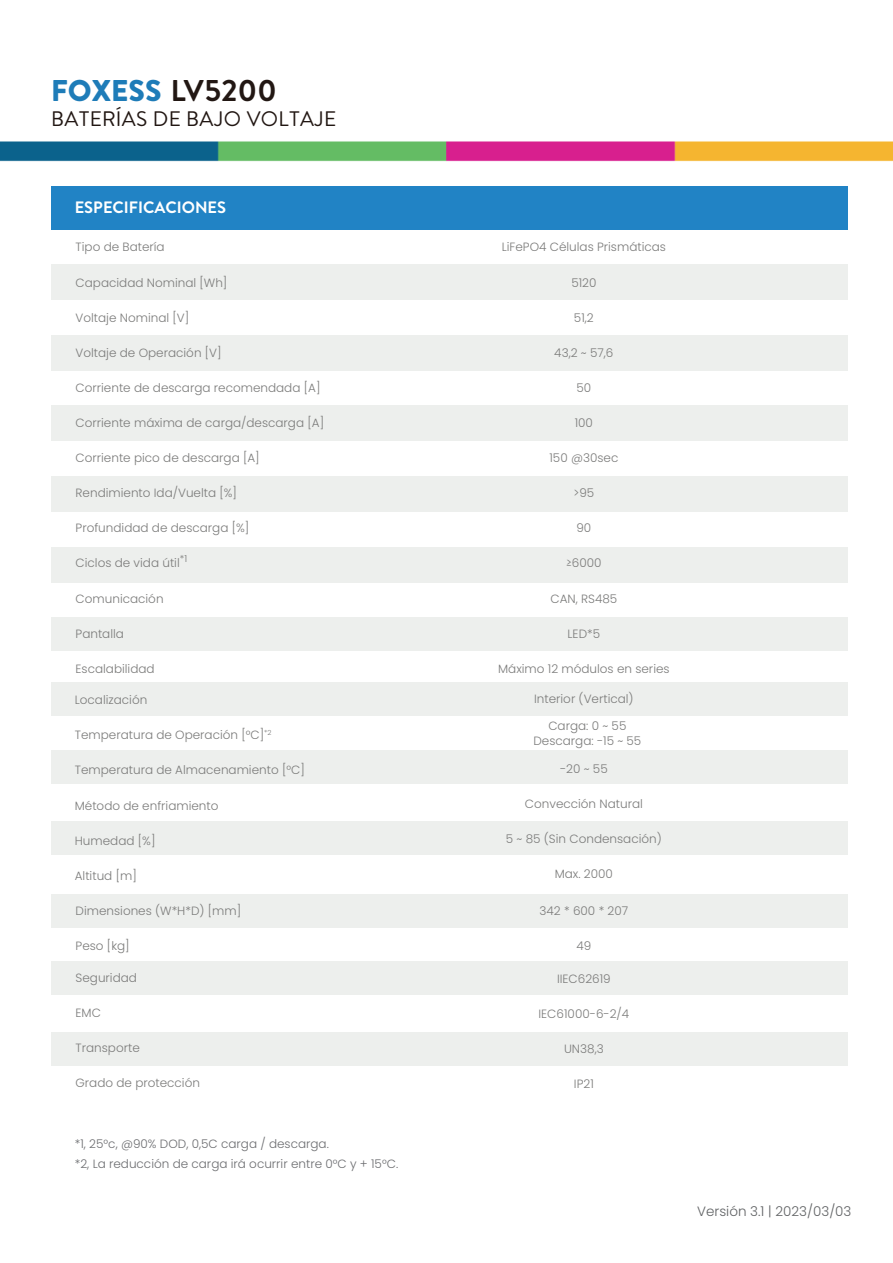
<style>
.page{position:relative;width:893px;height:1263px;background:#fff}
.page>*{position:absolute;margin:0;border:0;box-sizing:border-box;transform-origin:0 0}
.t1{font:900 30px "Brandon Text";color:#1e7cb8}
.t2{font:21px "Brandon Text";letter-spacing:.01em;color:#221713}
.t3{font:700 16.5px "Brandon Text";color:#fff}
.t4{font:300 13.5px "Poppins";color:#606264}
.t5{font:300 12px/15px "Poppins";color:#7b7b7a;text-align:center}
.t6{font:300 12px/19.5px "Poppins";color:#6c6d70}
.t7{font:300 9.6px "Poppins";color:#7b7b7a}
.s1{font-weight:700;color:#221713}
</style>
<div class="page">
<div style="left:52px;top:186px;width:796px;height:43px;background:#2183c5"></div>
<div style="left:52px;top:617px;width:796px;height:34px;background:#edefed"></div>
<div style="left:52px;top:683px;width:796px;height:33px;background:#edefed"></div>
<div style="left:52px;top:547px;width:796px;height:35px;background:#edefed"></div>
<div style="left:52px;top:476px;width:796px;height:35px;background:#edefed"></div>
<div style="left:52px;top:406px;width:796px;height:35px;background:#edefed"></div>
<div style="left:52px;top:335px;width:796px;height:35px;background:#edefed"></div>
<div style="left:52px;top:264px;width:796px;height:36px;background:#edefed"></div>
<div style="left:52px;top:751px;width:796px;height:33px;background:#edefed"></div>
<div style="left:52px;top:822px;width:796px;height:33px;background:#edefed"></div>
<div style="left:52px;top:894px;width:796px;height:34px;background:#edefed"></div>
<div style="left:52px;top:961px;width:796px;height:33px;background:#edefed"></div>
<div style="left:52px;top:1032px;width:796px;height:34px;background:#edefed"></div>
<img style="left:0;top:141px;width:893px;height:21px">
<h1 class="t1" style="left:51px;top:70px;width:227px">FOXESS <span class="s1">LV5200</span></h1>
<h2 class="t2" style="left:51px;top:105px;width:287px">BATERÍAS DE BAJO VOLTAJE</h2>
<h3 class="t3" style="left:75px;top:196px;width:153px">ESPECIFICACIONES</h3>
<p class="t5" style="left:76px;top:240px;width:91px">Tipo de Batería</p>
<p class="t5" style="left:76px;top:275px;width:153px">Capacidad Nominal [Wh]</p>
<p class="t5" style="left:76px;top:310px;width:115px">Voltaje Nominal [V]</p>
<p class="t5" style="left:76px;top:345px;width:148px">Voltaje de Operación [V]</p>
<p class="t5" style="left:76px;top:380px;width:246px">Corriente de descarga recomendada [A]</p>
<p class="t5" style="left:76px;top:415px;width:250px">Corriente máxima de carga/descarga [A]</p>
<p class="t5" style="left:76px;top:450px;width:186px">Corriente pico de descarga [A]</p>
<p class="t5" style="left:76px;top:486px;width:163px">Rendimiento Ida/Vuelta [%]</p>
<p class="t5" style="left:76px;top:521px;width:175px">Profundidad de descarga [%]</p>
<p class="t5" style="left:76px;top:556px;width:106px">Ciclos de vida útil</p>
<p class="t7" style="left:180px;top:553px;width:9px">*1</p>
<p class="t5" style="left:76px;top:591px;width:90px">Comunicación</p>
<p class="t5" style="left:76px;top:626px;width:50px">Pantalla</p>
<p class="t5" style="left:76px;top:661px;width:81px">Escalabilidad</p>
<p class="t5" style="left:75px;top:692px;width:74px">Localización</p>
<p class="t5" style="left:75px;top:728px;width:198px">Temperatura de Operación [°C]<sup>*2</sup></p>
<p class="t5" style="left:75px;top:763px;width:232px">Temperatura de Almacenamiento [°C]</p>
<p class="t5" style="left:75px;top:798px;width:145px">Método de enfriamiento</p>
<p class="t5" style="left:75px;top:833px;width:82px">Humedad [%]</p>
<p class="t5" style="left:75px;top:868px;width:63px">Altitud [m]</p>
<p class="t5" style="left:76px;top:903px;width:167px">Dimensiones (W*H*D) [mm]</p>
<p class="t5" style="left:76px;top:938px;width:56px">Peso [kg]</p>
<p class="t5" style="left:76px;top:970px;width:63px">Seguridad</p>
<p class="t5" style="left:76px;top:1005px;width:27px">EMC</p>
<p class="t5" style="left:76px;top:1040px;width:66px">Transporte</p>
<p class="t5" style="left:76px;top:1076px;width:126px">Grado de protección</p>
<p class="t6" style="left:75px;top:1134px;width:325px">*1, 25°c, @90% DOD, 0,5C carga / descarga.<br>*2, La reducción de carga irá ocurrir entre 0°C y + 15°C.</p>
<p class="t5" style="left:502px;top:240px;width:166px">LiFePO4 Células Prismáticas</p>
<p class="t5" style="left:571px;top:275px;width:27px">5120</p>
<p class="t5" style="left:574px;top:310px;width:21px">51,2</p>
<p class="t5" style="left:554px;top:345px;width:61px">43,2 ~ 57,6</p>
<p class="t5" style="left:576px;top:380px;width:16px">50</p>
<p class="t5" style="left:575px;top:415px;width:20px">100</p>
<p class="t5" style="left:549px;top:450px;width:70px">150 @30sec</p>
<p class="t5" style="left:573px;top:486px;width:22px">&gt;95</p>
<p class="t5" style="left:576px;top:521px;width:16px">90</p>
<p class="t5" style="left:566px;top:556px;width:37px">≥6000</p>
<p class="t5" style="left:550px;top:591px;width:68px">CAN, RS485</p>
<p class="t5" style="left:568px;top:626px;width:34px">LED*5</p>
<p class="t5" style="left:498px;top:661px;width:173px">Máximo 12 módulos en series</p>
<p class="t5" style="left:534px;top:691px;width:101px">Interior (Vertical)</p>
<p class="t5" style="left:533px;top:718px;width:109px">Carga: 0 ~ 55<br>Descarga: -15 ~ 55</p>
<p class="t5" style="left:560px;top:761px;width:49px">-20 ~ 55</p>
<p class="t5" style="left:525px;top:796px;width:120px">Convección Natural</p>
<p class="t5" style="left:506px;top:831px;width:157px">5 ~ 85 (Sin Condensación)</p>
<p class="t5" style="left:555px;top:866px;width:60px">Max. 2000</p>
<p class="t5" style="left:540px;top:903px;width:90px">342 * 600 * 207</p>
<p class="t5" style="left:576px;top:938px;width:16px">49</p>
<p class="t5" style="left:557px;top:971px;width:55px">IIEC62619</p>
<p class="t5" style="left:538px;top:1006px;width:92px">IEC61000-6-2/4</p>
<p class="t5" style="left:564px;top:1041px;width:41px">UN38,3</p>
<p class="t5" style="left:574px;top:1076px;width:21px">IP21</p>
<p class="t4" style="left:697px;top:1203px;width:156px">Versión 3.1 | 2023/03/03</p>
</div>
